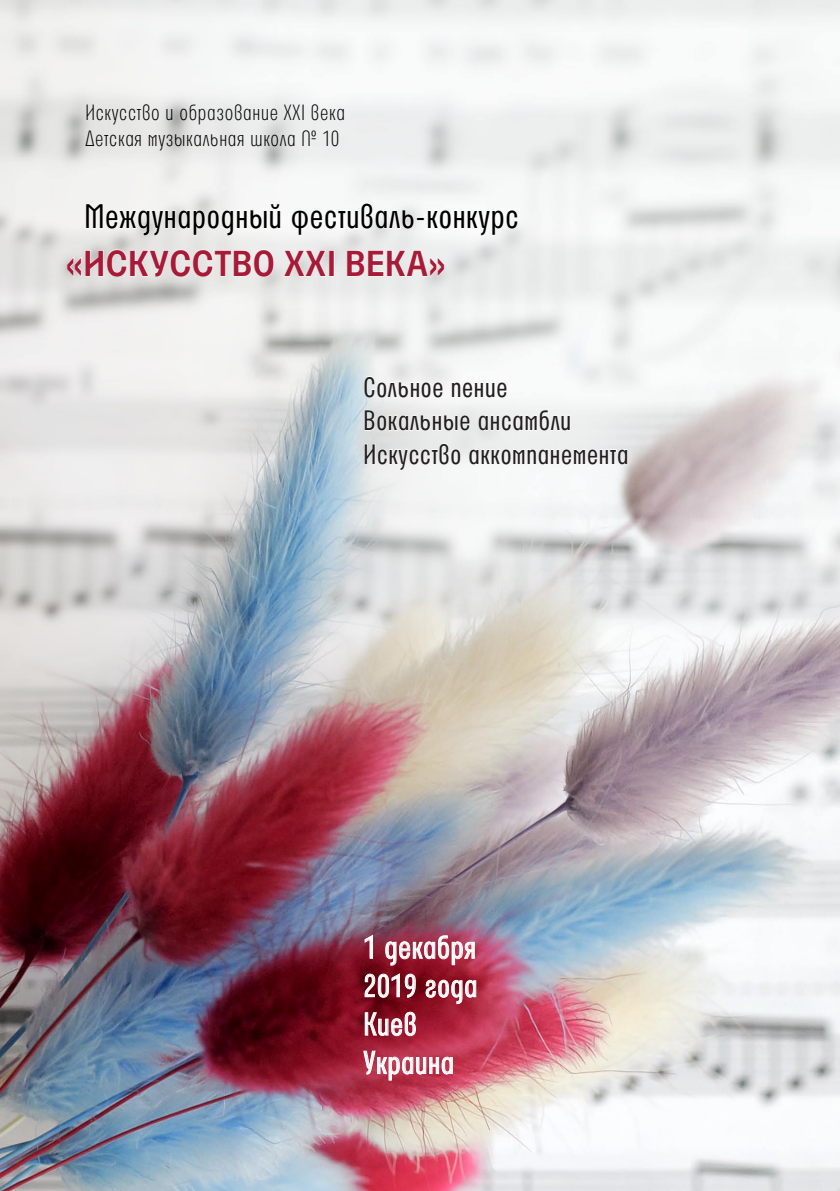
<style>
.page{position:relative;width:840px;height:1191px;background:#fff}
.page>*{position:absolute;margin:0;border:0;box-sizing:border-box;transform-origin:0 0}
.t1{font:36px "Parangon 420 C";letter-spacing:.01em;color:#a81b38}
.t2{font:34px "Parangon 310 C";color:#000}
.t3{font:32px "Parangon 310 C";color:#fff}
.t4{font:28px "Parangon 310 C";color:#231f20}
.t5{font:22px "Parangon 210 C";color:#000}
</style>
<div class="page">
<img style="left:0;top:0;width:839px;height:1191px">
<svg style="left:364px;top:934px;width:9px;height:25px"></svg>
<svg style="left:384px;top:935px;width:91px;height:31px;background:#b45569"></svg>
<svg style="left:364px;top:973px;width:52px;height:25px"></svg>
<svg style="left:425px;top:979px;width:51px;height:25px"></svg>
<svg style="left:364px;top:1011px;width:52px;height:25px"></svg>
<svg style="left:362px;top:1050px;width:91px;height:31px;background:#c75c70"></svg>
<svg style="left:363px;top:375px;width:80px;height:23px"></svg>
<svg style="left:451px;top:381px;width:56px;height:17px"></svg>
<svg style="left:364px;top:409px;width:106px;height:22px"></svg>
<svg style="left:477px;top:409px;width:93px;height:22px"></svg>
<svg style="left:364px;top:443px;width:97px;height:28px"></svg>
<svg style="left:468px;top:448px;width:159px;height:17px"></svg>
<svg style="left:85px;top:203px;width:196px;height:33px"></svg>
<svg style="left:291px;top:203px;width:227px;height:33px"></svg>
<svg style="left:66px;top:249px;width:208px;height:28px"></svg>
<svg style="left:283px;top:250px;width:43px;height:27px"></svg>
<div style="left:329px;top:251px;width:5px;height:25px;border:1px solid #fff"></div>
<svg style="left:346px;top:250px;width:99px;height:27px"></svg>
<p class="t5" style="left:85px;top:101px;width:261px">Искусство и образование XXI века</p>
<p class="t5" style="left:85px;top:127px;width:255px">Детская музыкальная школа № 10</p>
<p class="t2" style="left:84px;top:198px;width:436px">Международный фестиваль-конкурс</p>
<p class="t1" style="left:65px;top:244px;width:382px">«Искусство XXI века»</p>
<p class="t4" style="left:363px;top:372px;width:146px">Сольное пение</p>
<p class="t4" style="left:363px;top:406px;width:210px">Вокальные ансамбли</p>
<p class="t4" style="left:363px;top:439px;width:267px">Искусство аккомпанемента</p>
<p class="t3" style="left:363px;top:930px;width:114px">1 декабря</p>
<p class="t3" style="left:363px;top:969px;width:116px">2019 года</p>
<p class="t3" style="left:363px;top:1007px;width:55px">Киев</p>
<p class="t3" style="left:363px;top:1045px;width:92px">Украина</p>
</div>
